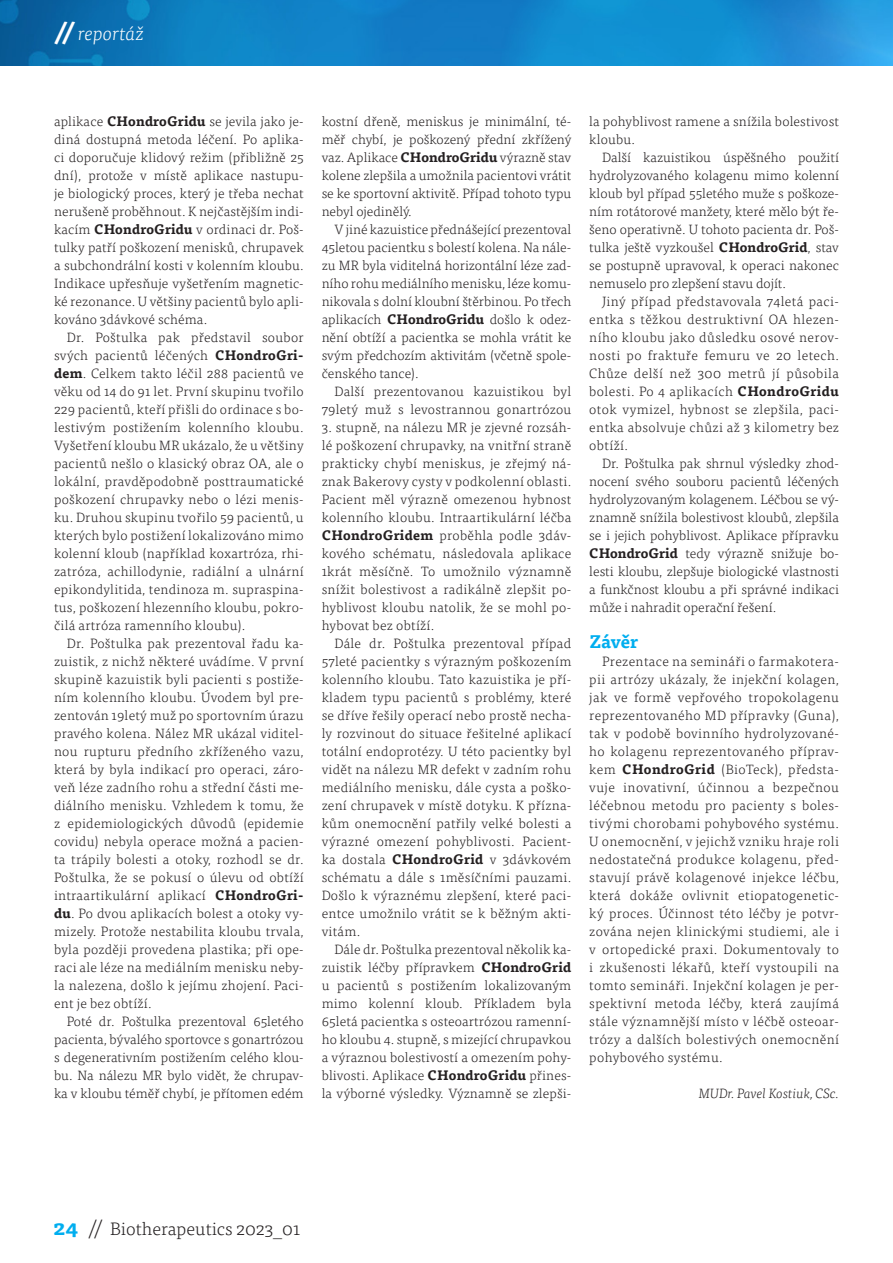
<style>
.page{position:relative;width:893px;height:1263px;background:#fff}
.page>*{position:absolute;margin:0;border:0;box-sizing:border-box;transform-origin:0 0}
.t1{font:italic 300 19.5px "Tisa Pro";color:#fff}
.t2{font:300 18px "Tisa Pro";color:#231f20}
.MEZITITULKY_FINAL{font:700 18px "Tisa Pro";letter-spacing:-.005em;color:#00aeef}
.HLAVNÍ_TEXT{font:300 13.5px/18px "Tisa Pro";letter-spacing:.01em;color:#231f20;text-align:justify}
.HLAVNÍ_TEXT-2{font:italic 300 13.5px "Tisa Pro";color:#231f20}
.s1{font-weight:700;font-size:24px}
.s2{font-weight:700}
.s3{font-weight:700;font-size:21px;color:#00aeef}
.s4{font-size:21px}
</style>
<div class="page">
<img style="left:0;top:0;width:893px;height:65px">
<p class="t1" style="left:55px;top:20px;width:90px"><span class="s1">//</span> reportáž</p>
<p class="HLAVNÍ_TEXT" style="left:54px;top:112px;width:251px">aplikace <span class="s2">CHondroGridu</span> se jevila jako je&shy;diná dostupná metoda léčení. Po aplika&shy;ci doporučuje klidový režim (přibližně 25 dní), protože v místě aplikace nastupu&shy;je biologický proces, který je třeba nechat nerušeně proběhnout. K nejčastějším indi&shy;kacím <span class="s2">CHondroGridu</span> v ordinaci dr. Poš&shy;tulky patří poškození menisků, chrupavek a subchondrální kosti v kolenním kloubu.<br>Indikace upřesňuje vyšetřením magnetic&shy;ké rezonance. U většiny pacientů bylo apli&shy;kováno 3dávkové schéma.</p>
<p class="HLAVNÍ_TEXT" style="left:54px;top:328px;width:251px;text-indent:13px">Dr. Poštulka pak představil soubor svých pacientů léčených <span class="s2">CHondroGri&shy;dem</span>. Celkem takto léčil 288 pacientů ve věku od 14 do 91 let. První skupinu tvořilo 229 pacientů, kteří přišli do ordinace s bo&shy;lestivým postižením kolenního kloubu.<br>Vyšetření kloubu MR ukázalo, že u většiny pacientů nešlo o klasický obraz OA, ale o lokální, pravděpodobně posttraumatické poškození chrupavky nebo o lézi menis&shy;ku. Druhou skupinu tvořilo 59 pacientů, u kterých bylo postižení lokalizováno mimo kolenní kloub (například koxartróza, rhi&shy;zatróza, achillodynie, radiální a ulnární epikondylitida, tendinoza m. supraspina&shy;tus, poškození hlezenního kloubu, pokro&shy;čilá artróza ramenního kloubu).</p>
<p class="HLAVNÍ_TEXT" style="left:54px;top:634px;width:251px;text-indent:13px">Dr. Poštulka pak prezentoval řadu ka&shy;zuistik, z nichž některé uvádíme. V první skupině kazuistik byli pacienti s postiže&shy;ním kolenního kloubu. Úvodem byl pre&shy;zentován 19letý muž po sportovním úrazu pravého kolena. Nález MR ukázal viditel&shy;nou rupturu předního zkříženého vazu, která by byla indikací pro operaci, záro&shy;veň léze zadního rohu a střední části me&shy;diálního menisku. Vzhledem k tomu, že z epidemiologických důvodů (epidemie covidu) nebyla operace možná a pacien&shy;ta trápily bolesti a otoky, rozhodl se dr.<br>Poštulka, že se pokusí o úlevu od obtíží intraartikulární aplikací <span class="s2">CHondroGri&shy;du</span>. Po dvou aplikacích bolest a otoky vy&shy;mizely. Protože nestabilita kloubu trvala, byla později provedena plastika; při ope&shy;raci ale léze na mediálním menisku neby&shy;la nalezena, došlo k jejímu zhojení. Paci&shy;ent je bez obtíží.</p>
<p class="HLAVNÍ_TEXT" style="left:54px;top:1012px;width:251px;text-indent:13px">Poté dr. Poštulka prezentoval 65letého pacienta, bývalého sportovce s gonartrózou s degenerativním postižením celého klou&shy;bu. Na nálezu MR bylo vidět, že chrupav&shy;ka v kloubu téměř chybí, je přítomen edém</p>
<p class="HLAVNÍ_TEXT" style="left:322px;top:112px;width:251px">kostní dřeně, meniskus je minimální, té&shy;měř chybí, je poškozený přední zkřížený vaz. Aplikace <span class="s2">CHondroGridu</span> výrazně stav kolene zlepšila a umožnila pacientovi vrátit se ke sportovní aktivitě. Případ tohoto typu nebyl ojedinělý.</p>
<p class="HLAVNÍ_TEXT" style="left:322px;top:220px;width:251px;text-indent:13px">V jiné kazuistice přednášející prezentoval 45letou pacientku s bolestí kolena. Na nále&shy;zu MR byla viditelná horizontální léze zad&shy;ního rohu mediálního menisku, léze komu&shy;nikovala s dolní kloubní štěrbinou. Po třech aplikacích <span class="s2">CHondroGridu</span> došlo k odez&shy;nění obtíží a pacientka se mohla vrátit ke svým předchozím aktivitám (včetně spole&shy;čenského tance).</p>
<p class="HLAVNÍ_TEXT" style="left:322px;top:382px;width:251px;text-align:right">Další prezentovanou kazuistikou byl<br>79letý muž s levostrannou gonartrózou</p>
<p class="HLAVNÍ_TEXT" style="left:322px;top:418px;width:251px">3. stupně, na nálezu MR je zjevné rozsáh&shy;lé poškození chrupavky, na vnitřní straně prakticky chybí meniskus, je zřejmý ná&shy;znak Bakerovy cysty v podkolenní oblasti.<br>Pacient měl výrazně omezenou hybnost kolenního kloubu. Intraartikulární léčba <span class="s2">CHondroGridem</span> proběhla podle 3dáv&shy;kového schématu, následovala aplikace 1krát měsíčně. To umožnilo významně snížit bolestivost a radikálně zlepšit po&shy;hyblivost kloubu natolik, že se mohl po&shy;hybovat bez obtíží.</p>
<p class="HLAVNÍ_TEXT" style="left:322px;top:634px;width:251px;text-indent:13px">Dále dr. Poštulka prezentoval případ 57leté pacientky s výrazným poškozením kolenního kloubu. Tato kazuistika je pří&shy;kladem typu pacientů s problémy, které se dříve řešily operací nebo prostě necha&shy;ly rozvinout do situace řešitelné aplikací totální endoprotézy. U této pacientky byl vidět na nálezu MR defekt v zadním rohu mediálního menisku, dále cysta a poško&shy;zení chrupavek v místě dotyku. K přízna&shy;kům onemocnění patřily velké bolesti a výrazné omezení pohyblivosti. Pacient&shy;ka dostala <span class="s2">CHondroGrid</span> v 3dávkovém schématu a dále s 1měsíčními pauzami.<br>Došlo k výraznému zlepšení, které paci&shy;entce umožnilo vrátit se k běžným akti&shy;vitám.</p>
<p class="HLAVNÍ_TEXT" style="left:322px;top:940px;width:251px;text-indent:13px">Dále dr. Poštulka prezentoval několik ka&shy;zuistik léčby přípravkem <span class="s2">CHondroGrid </span>u pacientů s postižením lokalizovaným mimo kolenní kloub. Příkladem byla 65letá pacientka s osteoartrózou ramenní&shy;ho kloubu 4. stupně, s mizející chrupavkou a výraznou bolestivostí a omezením pohy&shy;blivosti. Aplikace <span class="s2">CHondroGridu</span> přines&shy;la výborné výsledky. Významně se zlepši-</p>
<p class="HLAVNÍ_TEXT" style="left:589px;top:112px;width:251px">la pohyblivost ramene a snížila bolestivost kloubu.</p>
<p class="HLAVNÍ_TEXT" style="left:589px;top:148px;width:251px;text-indent:13px">Další kazuistikou úspěšného použití hydrolyzovaného kolagenu mimo kolenní kloub byl případ 55letého muže s poškoze&shy;ním rotátorové manžety, které mělo být ře&shy;šeno operativně. U tohoto pacienta dr. Poš&shy;tulka ještě vyzkoušel <span class="s2">CHondroGrid</span>, stav se postupně upravoval, k operaci nakonec nemuselo pro zlepšení stavu dojít.</p>
<p class="HLAVNÍ_TEXT" style="left:589px;top:292px;width:251px;text-indent:13px">Jiný případ představovala 74letá paci&shy;entka s těžkou destruktivní OA hlezen&shy;ního kloubu jako důsledku osové nerov&shy;nosti po fraktuře femuru ve 20 letech.<br>Chůze delší než 300 metrů jí působila bolesti. Po 4 aplikacích <span class="s2">CHondroGridu </span>otok vymizel, hybnost se zlepšila, paci&shy;entka absolvuje chůzi až 3 kilometry bez obtíží.</p>
<p class="HLAVNÍ_TEXT" style="left:589px;top:454px;width:251px;text-indent:13px">Dr. Poštulka pak shrnul výsledky zhod&shy;nocení svého souboru pacientů léčených hydrolyzovaným kolagenem. Léčbou se vý&shy;znamně snížila bolestivost kloubů, zlepšila se i jejich pohyblivost. Aplikace přípravku <span class="s2">CHondroGrid</span> tedy výrazně snižuje bo&shy;lesti kloubu, zlepšuje biologické vlastnosti a funkčnost kloubu a při správné indikaci může i nahradit operační řešení.</p>
<p class="MEZITITULKY_FINAL" style="left:589px;top:627px;width:50px">Závěr</p>
<p class="HLAVNÍ_TEXT" style="left:589px;top:652px;width:251px;text-indent:13px">Prezentace na semináři o farmakotera&shy;pii artrózy ukázaly, že injekční kolagen, jak ve formě vepřového tropokolagenu reprezentovaného MD přípravky (Guna), tak v podobě bovinního hydrolyzované&shy;ho kolagenu reprezentovaného příprav&shy;kem <span class="s2">CHondroGrid</span> (BioTeck), předsta&shy;vuje inovativní, účinnou a bezpečnou léčebnou metodu pro pacienty s boles&shy;tivými chorobami pohybového systému.<br>U onemocnění, v jejichž vzniku hraje roli nedostatečná produkce kolagenu, před&shy;stavují právě kolagenové injekce léčbu, která dokáže ovlivnit etiopatogenetic&shy;ký proces. Účinnost této léčby je potvr&shy;zována nejen klinickými studiemi, ale i v ortopedické praxi. Dokumentovaly to i zkušenosti lékařů, kteří vystoupili na tomto semináři. Injekční kolagen je per&shy;spektivní metoda léčby, která zaujímá stále významnější místo v léčbě osteoar&shy;trózy a dalších bolestivých onemocnění pohybového systému.</p>
<p class="HLAVNÍ_TEXT-2" style="left:699px;top:1084px;width:142px">MUDr. Pavel Kostiuk, CSc.</p>
<h2 class="t2" style="left:53px;top:1216px;width:248px"><span class="s3">24</span> <span class="s4">//</span> Biotherapeutics 2023_01</h2>
</div>
